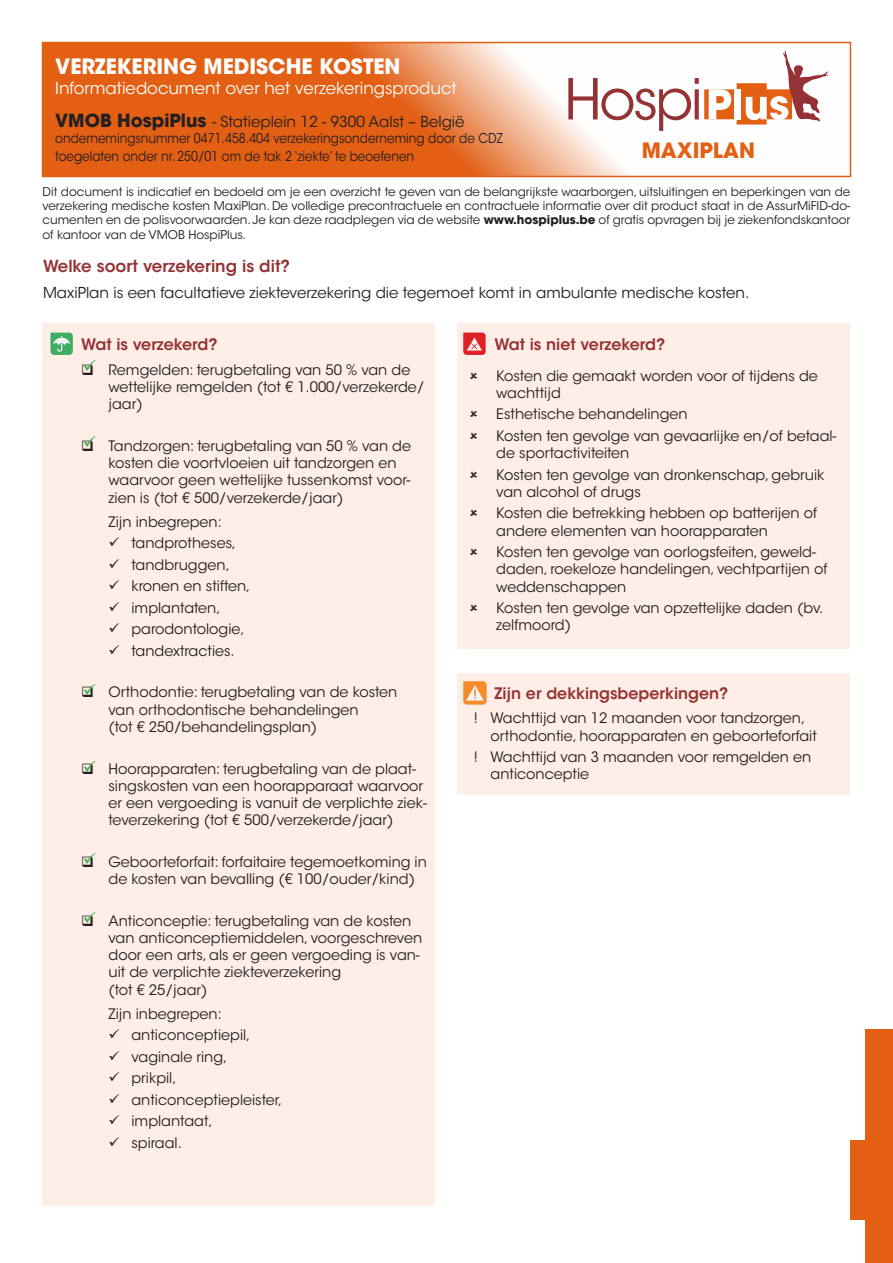
<style>
.page{position:relative;width:893px;height:1263px;background:#fff}
.page>*{position:absolute;margin:0;border:0;box-sizing:border-box;transform-origin:0 0}
.t1{font:700 21px "ITC Avant Garde Std";color:#fff}
.t2{font:700 21px "ITC Avant Garde Std";color:#e25f14}
.t3{font:16.5px "ITC Avant Garde Std";color:#fff}
.t4{font:600 16.5px "ITC Avant Garde Std";color:#953235}
.t5{font:600 15.75px "ITC Avant Garde Std";color:#953235}
.t6{font:15px "ITC Avant Garde Std";color:#231f20}
.t7{font:14.4px/17.2px "ITC Avant Garde Std";color:#231f20}
.t8{font:13.5px/18px "ITC Avant Garde Std";color:#231f20;scale:.89 1}
.t9{font:12px/14.4px "ITC Avant Garde Std";color:#231f20;text-align:justify}
.s1{font-weight:700;font-size:18px}
.s2{font-weight:700}
</style>
<div class="page">
<svg style="left:45px;top:45px;width:784px;height:129px;fill:#e25f14"></svg>
<div style="left:42px;top:42px;width:809px;height:135px;border:2px solid #e25f14"></div>
<div style="left:865px;top:1030px;width:28px;height:233px;background:#e25f14"></div>
<div style="left:850px;top:1141px;width:43px;height:79px;background:#e25f14"></div>
<svg style="left:568px;top:51px;width:260px;height:80px"></svg>
<div style="left:43px;top:323px;width:392px;height:883px;background:#ffeee7"></div>
<div style="left:457px;top:323px;width:393px;height:325px;background:#ffeee7"></div>
<div style="left:457px;top:673px;width:393px;height:122px;background:#ffeee7"></div>
<svg style="left:50px;top:333px;width:23px;height:22px"></svg>
<svg style="left:463px;top:333px;width:23px;height:22px"></svg>
<svg style="left:463px;top:681px;width:24px;height:24px"></svg>
<p class="t1" style="left:55px;top:53px;width:347px">VERZEKERING MEDISCHE KOSTEN</p>
<p class="t3" style="left:55px;top:78px;width:403px">Informatiedocument over het verzekeringsproduct</p>
<p class="t6" style="left:55px;top:112px;width:411px"><span class="s1">VMOB HospiPlus</span> - Statieplein 12 - 9300 Aalst – België</p>
<p class="t8" style="left:55px;top:129px;width:504px">ondernemingsnummer 0471.458.404 verzekeringsonderneming door de CDZ toegelaten onder nr. 250/01 om de tak 2 ‘ziekte’ te beoefenen</p>
<p class="t9" style="left:43px;top:184px;width:809px">Dit document is indicatief en bedoeld om je een overzicht te geven van de belangrijkste waarborgen, uitsluitingen en beperkingen van de verzekering medische kosten MaxiPlan. De volledige precontractuele en contractuele informatie over dit product staat in de AssurMiFID-do&shy;cumenten en de polisvoorwaarden. Je kan deze raadplegen via de website <span class="s2">www.hospiplus.be</span> of gratis opvragen bij je ziekenfondskantoor of kantoor van de VMOB HospiPlus.</p>
<p class="t4" style="left:43px;top:256px;width:249px">Welke soort verzekering is dit?</p>
<p class="t6" style="left:43px;top:283px;width:708px">MaxiPlan is een facultatieve ziekteverzekering die tegemoet komt in ambulante medische kosten.</p>
<p class="t5" style="left:81px;top:335px;width:138px">Wat is verzekerd?</p>
<p class="t7" style="left:109px;top:361px;width:318px;text-indent:-27px">❑ Remgelden: terugbetaling van 50 % van de wettelijke remgelden (tot € 1.000/verzekerde/ jaar)</p>
<p class="t7" style="left:109px;top:437px;width:304px;text-indent:-27px">❑ Tandzorgen: terugbetaling van 50 % van de kosten die voortvloeien uit tandzorgen en waarvoor geen wettelijke tussenkomst voor&shy;zien is (tot € 500/verzekerde/jaar)</p>
<p class="t7" style="left:109px;top:513px;width:115px">Zijn inbegrepen:</p>
<p class="t7" style="left:109px;top:534px;width:129px">✓ tandprotheses,</p>
<p class="t7" style="left:109px;top:556px;width:123px">✓ tandbruggen,</p>
<p class="t7" style="left:109px;top:577px;width:143px">✓ kronen en stiften,</p>
<p class="t7" style="left:109px;top:599px;width:114px">✓ implantaten,</p>
<p class="t7" style="left:109px;top:621px;width:138px">✓ parodontologie,</p>
<p class="t7" style="left:109px;top:642px;width:128px">✓ tandextracties.</p>
<p class="t7" style="left:109px;top:684px;width:290px;text-indent:-27px">❑ Orthodontie: terugbetaling van de kosten van orthodontische behandelingen<br>(tot € 250/behandelingsplan)</p>
<p class="t7" style="left:109px;top:760px;width:320px;text-indent:-27px">❑ Hoorapparaten: terugbetaling van de plaat&shy;singskosten van een hoorapparaat waarvoor er een vergoeding is vanuit de verplichte ziek&shy;teverzekering (tot € 500/verzekerde/jaar)</p>
<p class="t7" style="left:109px;top:853px;width:320px;text-indent:-27px">❑ Geboorteforfait: forfaitaire tegemoetkoming in de kosten van bevalling (€ 100/ouder/kind)</p>
<p class="t7" style="left:109px;top:912px;width:315px;text-indent:-27px">❑ Anticonceptie: terugbetaling van de kosten van anticonceptiemiddelen, voorgeschreven door een arts, als er geen vergoeding is van&shy;uit de verplichte ziekteverzekering<br>(tot € 25/jaar)</p>
<p class="t7" style="left:109px;top:1005px;width:115px">Zijn inbegrepen:</p>
<p class="t7" style="left:109px;top:1026px;width:143px">✓ anticonceptiepil,</p>
<p class="t7" style="left:109px;top:1048px;width:120px">✓ vaginale ring,</p>
<p class="t7" style="left:109px;top:1070px;width:70px">✓ prikpil,</p>
<p class="t7" style="left:109px;top:1091px;width:175px">✓ anticonceptiepleister,</p>
<p class="t7" style="left:109px;top:1113px;width:106px">✓ implantaat,</p>
<p class="t7" style="left:109px;top:1134px;width:75px">✓ spiraal.</p>
<p class="t2" style="left:642px;top:136px;width:115px">MAXIPLAN</p>
<p class="t5" style="left:495px;top:335px;width:172px">Wat is niet verzekerd?</p>
<p class="t7" style="left:496px;top:367px;width:323px">Kosten die gemaakt worden voor of tijdens de wachttijd</p>
<p class="t7" style="left:496px;top:406px;width:193px">Esthetische behandelingen</p>
<p class="t7" style="left:496px;top:427px;width:342px">Kosten ten gevolge van gevaarlijke en/of betaal&shy;de sportactiviteiten</p>
<p class="t7" style="left:496px;top:466px;width:330px">Kosten ten gevolge van dronkenschap, gebruik van alcohol of drugs</p>
<p class="t7" style="left:496px;top:505px;width:322px">Kosten die betrekking hebben op batterijen of andere elementen van hoorapparaten</p>
<p class="t7" style="left:496px;top:543px;width:333px">Kosten ten gevolge van oorlogsfeiten, geweld&shy;daden, roekeloze handelingen, vechtpartijen of weddenschappen</p>
<p class="t7" style="left:496px;top:599px;width:329px">Kosten ten gevolge van opzettelijke daden (bv. zelfmoord)</p>
<p class="t5" style="left:495px;top:683px;width:235px">Zijn er dekkingsbeperkingen?</p>
<p class="t7" style="left:490px;top:710px;width:328px;text-indent:-17px">! Wachttijd van 12 maanden voor tandzorgen, orthodontie, hoorapparaten en geboorteforfait</p>
<p class="t7" style="left:490px;top:748px;width:322px;text-indent:-17px">! Wachttijd van 3 maanden voor remgelden en anticonceptie</p>
</div>
